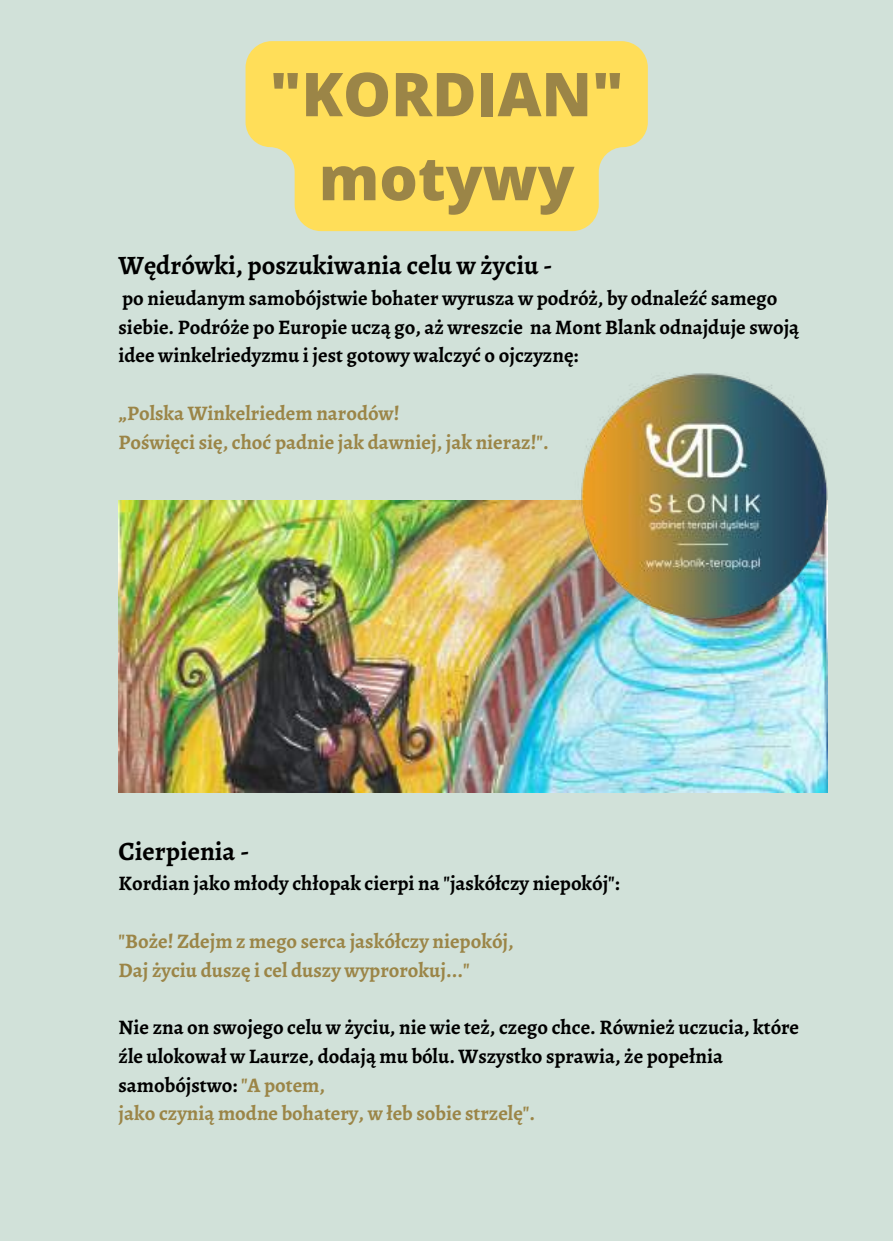
<style>
.page{position:relative;width:893px;height:1241px;background:#fff}
.page>*{position:absolute;margin:0;border:0;box-sizing:border-box;transform-origin:0 0}
.t1{font:800 60.55px/84px "Open Sans";color:#9b8547;text-align:center}
.t2{font:700 26.43px "Alegreya";color:#000}
.t3{font:700 20.65px/28.7px "Alegreya";color:#000}
.t4{font:700 20.65px/28.7px "Alegreya";color:#9b8547}
.s1{color:#9b8547}
</style>
<div class="page">
<div style="left:0;top:0;width:892px;height:1240px;background:#d1e1d9"></div>
<img style="left:119px;top:501px;width:708px;height:291px">
<svg style="left:245px;top:41px;width:402px;height:190px;fill:#ffde59"></svg>
<img style="left:518px;top:373px;width:310px;height:312px">
<h1 class="t1" style="left:270px;top:51px;width:355px">"KORDIAN" motywy</h1>
<p class="t2" style="left:119px;top:247px;width:435px">Wędrówki, poszukiwania celu w życiu -</p>
<p class="t3" style="left:119px;top:283px;width:682px">po nieudanym samobójstwie bohater wyrusza w podróż, by odnaleźć samego siebie. Podróże po Europie uczą go, aż wreszcie na Mont Blank odnajduje swoją idee winkelriedyzmu i jest gotowy walczyć o ojczyznę:</p>
<p class="t4" style="left:119px;top:398px;width:432px">„Polska Winkelriedem narodów!<br>Poświęci się, choć padnie jak dawniej, jak nieraz!".</p>
<p class="t2" style="left:119px;top:832px;width:132px">Cierpienia -</p>
<p class="t3" style="left:119px;top:869px;width:502px">Kordian jako młody chłopak cierpi na "jaskółczy niepokój":</p>
<p class="t4" style="left:119px;top:926px;width:396px">"Boże! Zdejm z mego serca jaskółczy niepokój,<br>Daj życiu duszę i cel duszy wyprorokuj..."</p>
<p class="t3" style="left:119px;top:1012px;width:682px">Nie zna on swojego celu w życiu, nie wie też, czego chce. Również uczucia, które źle ulokował w Laurze, dodają mu bólu. Wszystko sprawia, że popełnia samobójstwo: <span class="s1">"A potem,<br>jako czynią modne bohatery, w łeb sobie strzelę".</span></p>
</div>
